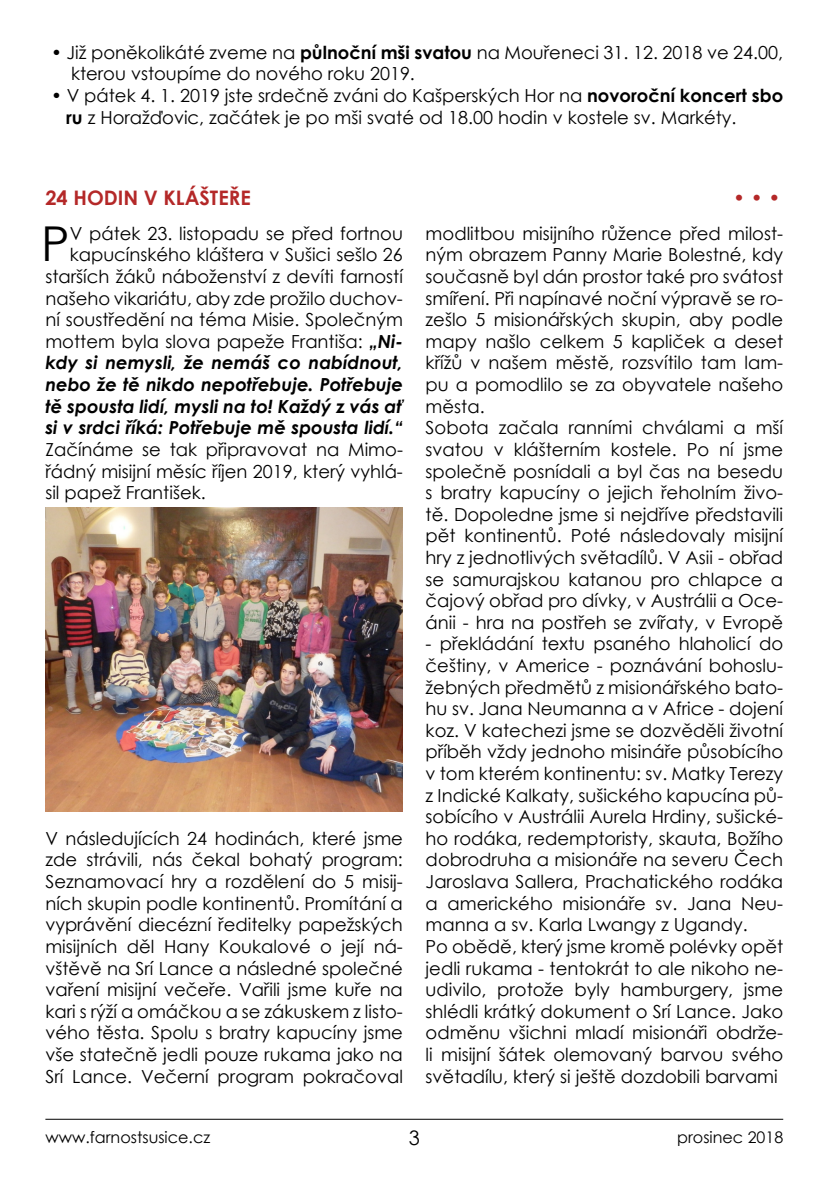
<style>
.page{position:relative;width:840px;height:1191px;background:#fff}
.page>*{position:absolute;margin:0;border:0;box-sizing:border-box;transform-origin:0 0}
.t1{font:48px "Century Gothic";color:#000}
.t2{font:700 20px "Century Gothic";color:#b42828}
.t3{font:20px "Century Gothic";color:#000}
.t4{font:18px/21.6px "Century Gothic";color:#000;text-align:justify}
.t5{font:18px/21.6px "Century Gothic";color:#010000}
.t6{font:16px "Century Gothic";color:#000}
.s1{font-weight:700}
.s2{font-weight:700;font-style:italic}
</style>
<div class="page">
<img style="left:45px;top:508px;width:358px;height:303px">
<hr style="left:45px;top:1118px;width:737px;height:1px;background:#000">
<p class="t5" style="left:71px;top:41px;width:713px;text-indent:-20px">• Již poněkolikáté zveme na <span class="s1">půlnoční mši svatou</span> na Mouřeneci 31. 12. 2018 ve 24.00, kterou vstoupíme do nového roku 2019.</p>
<p class="t5" style="left:66px;top:84px;width:718px;text-indent:-15px">• V pátek 4. 1. 2019 jste srdečně zváni do Kašperských Hor na <span class="s1">novoroční koncert sbo ru</span> z Horažďovic, začátek je po mši svaté od 18.00 hodin v kostele sv. Markéty.</p>
<p class="t2" style="left:45px;top:183px;width:207px">24 HODIN V KLÁŠTEŘE</p>
<p class="t2" style="left:732px;top:183px;width:49px">• • •</p>
<h1 class="t1" style="left:41px;top:210px;width:30px">P</h1>
<p class="t4" style="left:425px;top:222px;width:359px;text-align:left">modlitbou misijního růžence před milost&shy;ným obrazem Panny Marie Bolestné, kdy současně byl dán prostor také pro svátost smíření. Při napínavé noční výpravě se ro&shy;zešlo 5 misionářských skupin, aby podle mapy našlo celkem 5 kapliček a deset křížů v našem městě, rozsvítilo tam lam&shy;pu a pomodlilo se za obyvatele našeho města.<br>Sobota začala ranními chválami a mší svatou v klášterním kostele. Po ní jsme společně posnídali a byl čas na besedu s bratry kapucíny o jejich řeholním živo&shy;tě. Dopoledne jsme si nejdříve představili pět kontinentů. Poté následovaly misijní hry z jednotlivých světadílů. V Asii - obřad se samurajskou katanou pro chlapce a čajový obřad pro dívky, v Austrálii a Oce&shy;ánii - hra na postřeh se zvířaty, v Evropě</p>
<p class="t4" style="left:425px;top:633px;width:359px;text-align:left">- překládání textu psaného hlaholicí do češtiny, v Americe - poznávání bohoslu&shy;žebných předmětů z misionářského bato&shy;hu sv. Jana Neumanna a v Africe - dojení koz. V katechezi jsme se dozvěděli životní příběh vždy jednoho misináře působícího v tom kterém kontinentu: sv. Matky Terezy z Indické Kalkaty, sušického kapucína pů&shy;sobícího v Austrálii Aurela Hrdiny, sušické&shy;ho rodáka, redemptoristy, skauta, Božího dobrodruha a misionáře na severu Čech Jaroslava Sallera, Prachatického rodáka a amerického misionáře sv. Jana Neu&shy;manna a sv. Karla Lwangy z Ugandy.<br>Po obědě, který jsme kromě polévky opět jedli rukama - tentokrát to ale nikoho ne&shy;udivilo, protože byly hamburgery, jsme shlédli krátký dokument o Srí Lance. Jako odměnu všichni mladí misionáři obdrže&shy;li misijní šátek olemovaný barvou svého světadílu, který si ještě dozdobili barvami</p>
<p class="t4" style="left:45px;top:222px;width:359px;text-align:right">V pátek 23. listopadu se před fortnou kapucínského kláštera v Sušici sešlo 26 starších žáků náboženství z devíti farností našeho vikariátu, aby zde prožilo duchov&shy;ní soustředění na téma Misie. Společným mottem byla slova papeže Františa: <span class="s2">„Ni&shy;kdy si nemysli, že nemáš co nabídnout, nebo že tě nikdo nepotřebuje. Potřebuje tě spousta lidí, mysli na to! Každý z vás ať si v srdci říká: Potřebuje mě spousta lidí.“</span></p>
<p class="t4" style="left:45px;top:438px;width:359px">Začínáme se tak připravovat na Mimo&shy;řádný misijní měsíc říjen 2019, který vyhlá&shy;sil papež František.</p>
<p class="t4" style="left:45px;top:827px;width:359px">V následujících 24 hodinách, které jsme zde strávili, nás čekal bohatý program:<br>Seznamovací hry a rozdělení do 5 misij&shy;ních skupin podle kontinentů. Promítání a vyprávění diecézní ředitelky papežských misijních děl Hany Koukalové o její ná&shy;vštěvě na Srí Lance a následné společné vaření misijní večeře. Vařili jsme kuře na kari s rýží a omáčkou a se zákuskem z listo&shy;vého těsta. Spolu s bratry kapucíny jsme vše statečně jedli pouze rukama jako na Srí Lance. Večerní program pokračoval</p>
<p class="t6" style="left:45px;top:1126px;width:166px">www.farnostsusice.cz</p>
<p class="t3" style="left:408px;top:1123px;width:13px">3</p>
<p class="t6" style="left:676px;top:1126px;width:108px">prosinec 2018</p>
</div>
